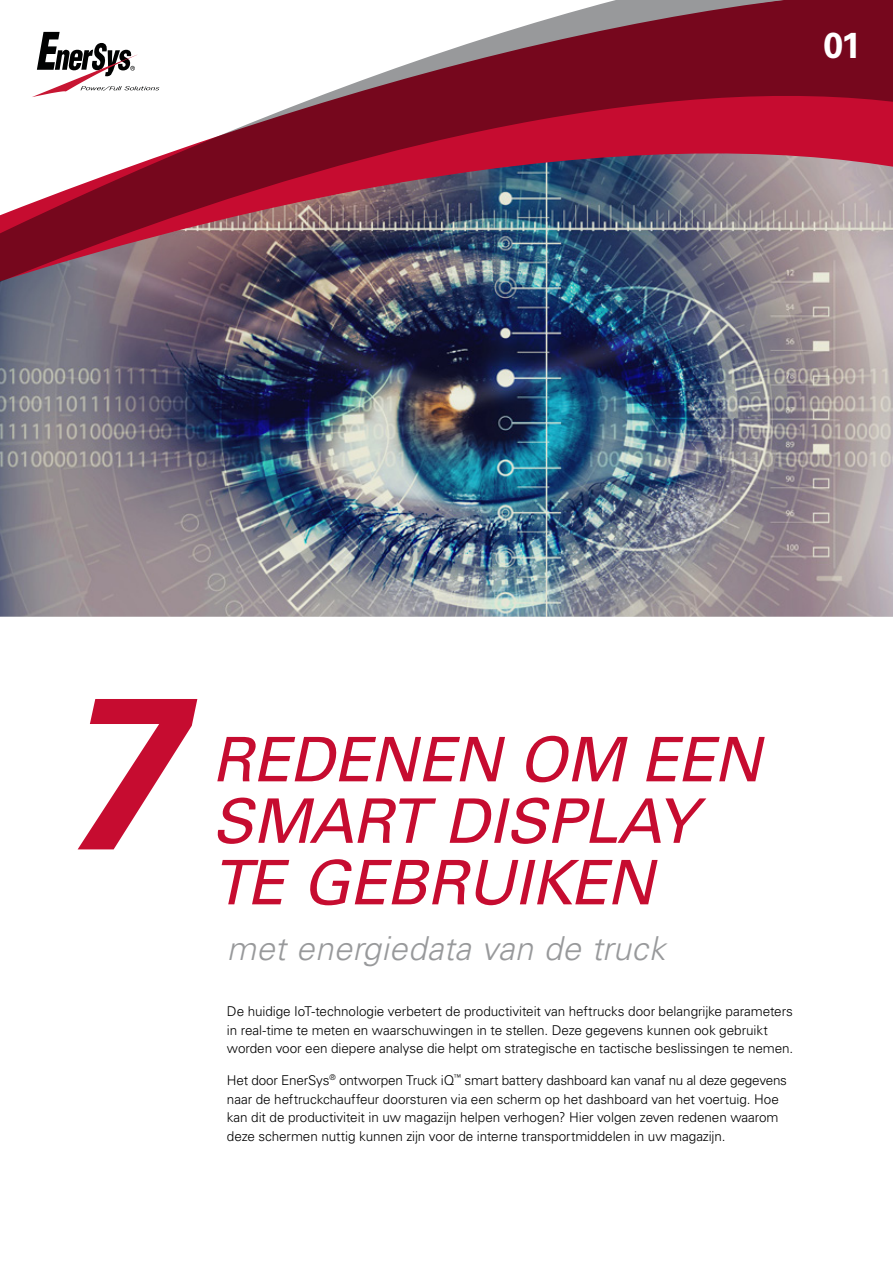
<style>
.page{position:relative;width:893px;height:1263px;background:#fff}
.page>*{position:absolute;margin:0;border:0;box-sizing:border-box;transform-origin:0 0}
.t1{font:italic 700 215.85px "Univers LT Std";color:#c60c30}
.t2{font:italic 61.5px/61.5px "Univers LT Std";letter-spacing:-.015em;color:#c60c30}
.t3{font:700 36px "Univers LT Std";color:#fff}
.t4{font:italic 300 33px "Univers LT Std";letter-spacing:.01em;color:#98999b}
.t5{font:300 13.5px/18.8px "Univers LT Std";letter-spacing:-.005em;color:#000}
</style>
<div class="page">
<img style="left:0;top:0;width:893px;height:617px">
<svg style="left:32px;top:32px;width:127px;height:65px"></svg>
<h3 class="t3" style="left:823px;top:24px;width:40px">01</h3>
<h1 class="t1" style="left:55px;top:647px;width:121px">7</h1>
<h2 class="t2" style="left:212px;top:730px;width:551px">REDENEN OM EEN<br>SMART DISPLAY</h2>
<h2 class="t2" style="left:212px;top:853px;width:444px">TE GEBRUIKEN</h2>
<h3 class="t4" style="left:227px;top:928px;width:440px">met energiedata van de truck</h3>
<p class="t5" style="left:227px;top:1002px;width:568px">De huidige IoT-technologie verbetert de productiviteit van heftrucks door belangrijke parameters in real-time te meten en waarschuwingen in te stellen. Deze gegevens kunnen ook gebruikt worden voor een diepere analyse die helpt om strategische en tactische beslissingen te nemen.</p>
<p class="t5" style="left:227px;top:1071px;width:562px">Het door EnerSys<sup>®</sup> ontworpen Truck iQ<sup>™</sup> smart battery dashboard kan vanaf nu al deze gegevens naar de heftruckchauffeur doorsturen via een scherm op het dashboard van het voertuig. Hoe kan dit de productiviteit in uw magazijn helpen verhogen? Hier volgen zeven redenen waarom deze schermen nuttig kunnen zijn voor de interne transportmiddelen in uw magazijn.</p>
</div>
